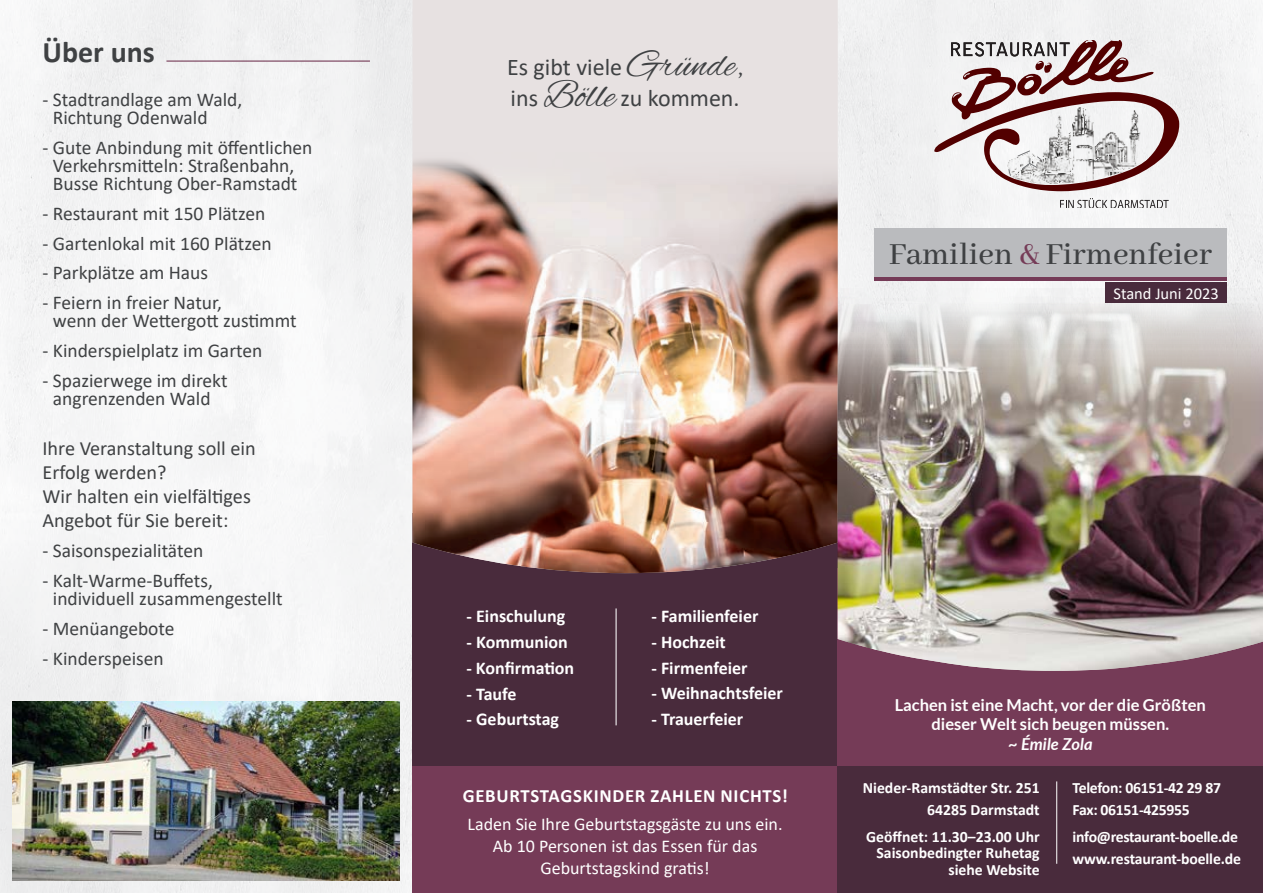
<style>
.page{position:relative;width:1263px;height:893px;background:#fff}
.page>*{position:absolute;margin:0;border:0;box-sizing:border-box;transform-origin:0 0}
.t1{font:500 34.2px "Abhaya Libre";color:#3f4143}
.t2{font:700 30px "Calibri";color:#3f4143}
.t3{font:24px/31.7px "Calibri";color:#3f4143}
.t4{font:20.25px/24.3px "Calibri";color:#3f4143}
.t5{font:19.5px/18px "Calibri";color:#3f4143}
.t6{font:700 18.75px "Calibri";letter-spacing:.04em;color:#fff}
.t7{font:700 18px "Calibri";color:#fff}
.t8{font:18px/21.6px "Calibri";color:#fff;text-align:center}
.t9{font:700 16.5px/19.8px "Lato";color:#fff;text-align:center}
.t10{font:16.5px "Calibri";color:#fff}
.t11{font:italic 700 16.5px "Lato";color:#fff}
.t12{font:700 15.75px/22px "Calibri";letter-spacing:-.01em;color:#fff}
.s1{font-family:"Alex Brush";font-size:39px}
.s2{color:#753b57}
</style>
<div class="page">
<div style="left:955px;top:0;width:308px;height:281px;background:#f2f2f3"></div>
<div style="left:838px;top:0;width:117px;height:281px;background:#eff0f0"></div>
<div style="left:0;top:0;width:412px;height:893px;background:#f4f4f5"></div>
<div style="left:412px;top:513px;width:426px;height:380px;background:#492b3c"></div>
<div style="left:412px;top:766px;width:426px;height:127px;background:#753b57"></div>
<div style="left:838px;top:568px;width:425px;height:325px;background:#753b57"></div>
<div style="left:412px;top:0;width:426px;height:151px;background:#e7e1e1"></div>
<img style="left:412px;top:151px;width:426px;height:422px">
<div style="left:874px;top:228px;width:353px;height:53px;background:#babbbe"></div>
<div style="left:838px;top:766px;width:425px;height:127px;background:#492b3c"></div>
<hr style="left:1056px;top:781px;width:1px;height:83px;background:#fff">
<hr style="left:874px;top:278px;width:353px;height:3px;background:#753b57">
<hr style="left:615px;top:608px;width:2px;height:117px;background:#fff">
<img style="left:838px;top:281px;width:425px;height:390px">
<svg style="left:1060px;top:198px;width:109px;height:10px"></svg>
<svg style="left:934px;top:40px;width:245px;height:151px"></svg>
<div style="left:1106px;top:283px;width:121px;height:20px;background:#492b3c"></div>
<img style="left:13px;top:702px;width:387px;height:178px">
<hr style="left:166px;top:61px;width:204px;height:1px;background:#753b57">
<h2 class="t2" style="left:43px;top:30px;width:114px">Über uns</h2>
<p class="t5" style="left:53px;top:90px;width:191px;text-indent:-10px">- Stadtrandlage am Wald,<br>Richtung Odenwald</p>
<p class="t5" style="left:43px;top:138px;width:272px;text-align:center">- Gute Anbindung mit öffentlichen<br>Verkehrsmitteln: Straßenbahn,<br>Busse Richtung Ober-Ramstadt</p>
<p class="t5" style="left:43px;top:204px;width:224px">- Restaurant mit 150 Plätzen</p>
<p class="t5" style="left:43px;top:234px;width:231px">- Gartenlokal mit 160 Plätzen</p>
<p class="t5" style="left:43px;top:263px;width:167px">- Parkplätze am Haus</p>
<p class="t5" style="left:53px;top:293px;width:245px;text-indent:-10px">- Feiern in freier Natur,<br>wenn der Wettergott zustimmt</p>
<p class="t5" style="left:43px;top:341px;width:221px">- Kinderspielplatz im Garten</p>
<p class="t5" style="left:43px;top:371px;width:187px;text-align:center">- Spazierwege im direkt angrenzenden Wald</p>
<p class="t4" style="left:43px;top:435px;width:215px">Ihre Veranstaltung soll ein<br>Erfolg werden?<br>Wir halten ein vielfältiges<br>Angebot für Sie bereit:</p>
<p class="t5" style="left:43px;top:541px;width:162px">- Saisonspezialitäten</p>
<p class="t5" style="left:53px;top:571px;width:231px;text-indent:-10px">- Kalt-Warme-Buffets, individuell zusammengestellt</p>
<p class="t5" style="left:43px;top:619px;width:134px">- Menüangebote</p>
<p class="t5" style="left:43px;top:649px;width:123px">- Kinderspeisen</p>
<p class="t3" style="left:507px;top:50px;width:238px">Es gibt viele <span class="s1">Gründe, </span>ins <span class="s1">Bölle</span> zu kommen.</p>
<h1 class="t1" style="left:889px;top:236px;width:325px">Familien <span class="s2">&amp;</span> Firmenfeier</h1>
<p class="t10" style="left:1113px;top:282px;width:107px">Stand Juni 2023</p>
<p class="t7" style="left:467px;top:603px;width:100px">- Einschulung</p>
<p class="t7" style="left:467px;top:629px;width:103px">- Kommunion</p>
<p class="t7" style="left:467px;top:655px;width:109px">- Konfirmation</p>
<p class="t7" style="left:467px;top:681px;width:52px">- Taufe</p>
<p class="t7" style="left:467px;top:707px;width:94px">- Geburtstag</p>
<p class="t7" style="left:651px;top:603px;width:109px">- Familienfeier</p>
<p class="t7" style="left:651px;top:629px;width:76px">- Hochzeit</p>
<p class="t7" style="left:651px;top:655px;width:98px">- Firmenfeier</p>
<p class="t7" style="left:651px;top:681px;width:133px">- Weihnachtsfeier</p>
<p class="t7" style="left:651px;top:707px;width:93px">- Trauerfeier</p>
<p class="t6" style="left:463px;top:783px;width:327px">GEBURTSTAGSKINDER ZAHLEN NICHTS!</p>
<p class="t8" style="left:468px;top:813px;width:317px">Laden Sie Ihre Geburtstagsgäste zu uns ein.<br>Ab 10 Personen ist das Essen für das<br>Geburtstagskind gratis!</p>
<p class="t9" style="left:895px;top:694px;width:313px">Lachen ist eine Macht, vor der die Größten dieser Welt sich beugen müssen.</p>
<p class="t11" style="left:1008px;top:732px;width:86px">~ Émile Zola</p>
<p class="t12" style="left:863px;top:777px;width:178px;text-align:right">Nieder-Ramstädter Str. 251<br>64285 Darmstadt</p>
<p class="t12" style="left:866px;top:828px;width:175px;line-height:16.5px;text-align:right">Geöffnet: 11.30–23.00 Uhr<br>Saisonbedingter Ruhetag siehe Website</p>
<p class="t12" style="left:1073px;top:777px;width:150px">Telefon: 06151-42 29 87<br>Fax: 06151-425955</p>
<p class="t12" style="left:1073px;top:825px;width:170px">info@restaurant-boelle.de www.restaurant-boelle.de</p>
</div>
